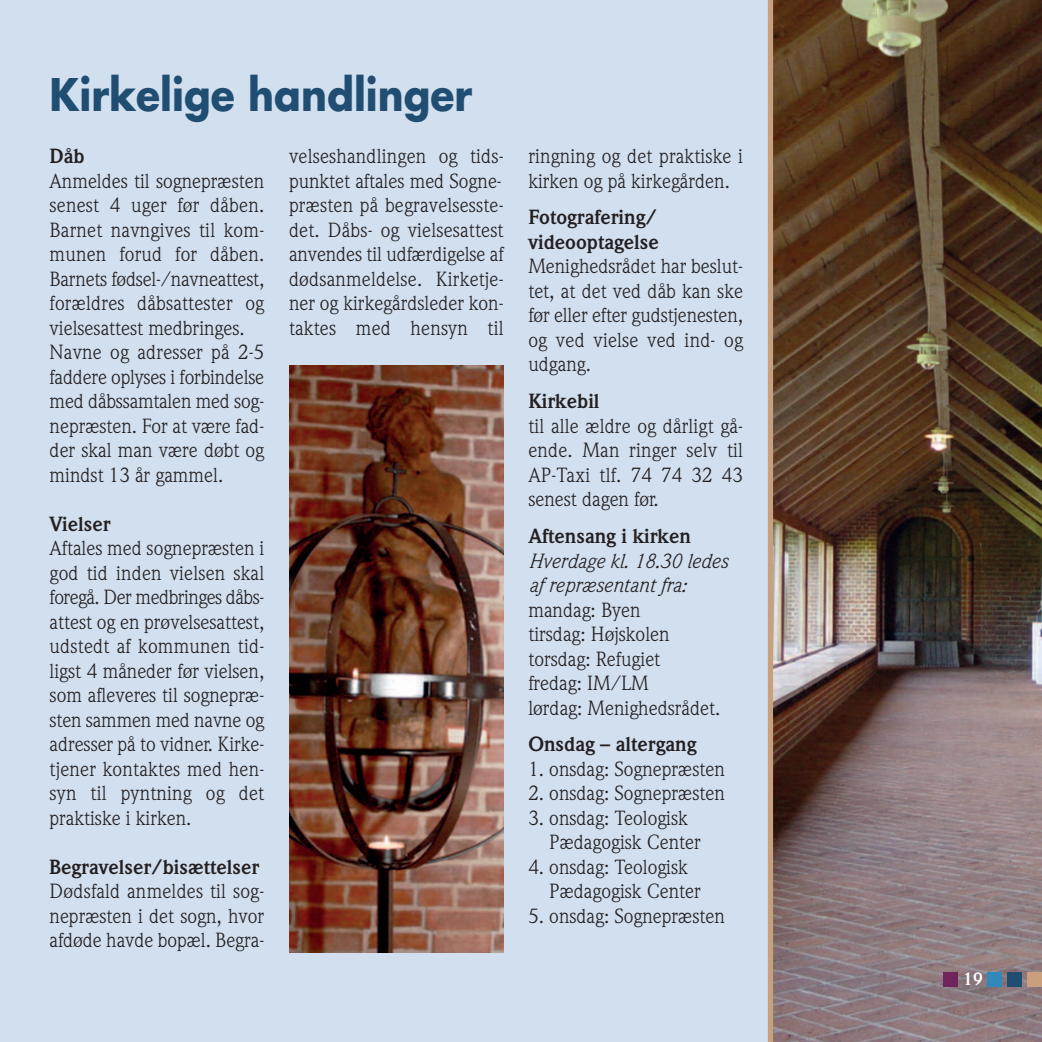
<style>
.page{position:relative;width:1042px;height:1042px;background:#d1dfee}
.page>*{position:absolute;margin:0;border:0;box-sizing:border-box;transform-origin:0 0}
.t1{font:700 43.75px "Futura";color:#204d72;scale:.9 1}
.t2{font:20.12px/24.5px "Weidemann";color:#231f20}
.t3{font:700 20.12px/24.5px "Weidemann";color:#231f20}
.t4{font:italic 20.12px/24.5px "Weidemann";color:#231f20}
.t5{font:700 17.5px "Weidemann";color:#fff}
</style>
<div class="page">
<img style="left:773px;top:0;width:269px;height:1042px">
<img style="left:289px;top:365px;width:215px;height:587px">
<div style="left:768px;top:0;width:5px;height:1042px;background:#c9a07b"></div>
<div style="left:943px;top:972px;width:14px;height:15px;background:#71245c"></div>
<div style="left:987px;top:972px;width:15px;height:15px;background:#3287bb"></div>
<div style="left:1007px;top:972px;width:15px;height:15px;background:#204d72"></div>
<div style="left:1027px;top:972px;width:15px;height:15px;background:#c9a07b"></div>
<h1 class="t1" style="left:50px;top:74px;width:471px">Kirkelige handlinger</h1>
<p class="t3" style="left:50px;top:146px;width:37px">Dåb</p>
<p class="t2" style="left:50px;top:170px;width:216px">Anmeldes til sognepræsten senest 4 uger før dåben.<br>Barnet navngives til kom&shy;munen forud for dåben.<br>Barnets fødsel-/navneattest, forældres dåbsattester og vielsesattest medbringes.<br>Navne og adresser på 2-5 faddere oplyses i forbindelse med dåbssamtalen med sog&shy;nepræsten. For at være fad&shy;der skal man være døbt og mindst 13 år gammel.</p>
<p class="t3" style="left:50px;top:513px;width:63px">Vielser</p>
<p class="t2" style="left:50px;top:538px;width:216px;text-align:justify">Aftales med sognepræsten i god tid inden vielsen skal foregå. Der medbringes dåbs&shy;attest og en prøvelsesattest, udstedt af kommunen tid&shy;ligst 4 måneder før vielsen, som afleveres til sognepræ&shy;sten sammen med navne og adresser på to vidner. Kirke&shy;tjener kontaktes med hen&shy;syn til pyntning og det praktiske i kirken.</p>
<p class="t3" style="left:50px;top:856px;width:211px">Begravelser/bisættelser</p>
<p class="t2" style="left:50px;top:881px;width:216px;text-align:justify">Dødsfald anmeldes til sog&shy;nepræsten i det sogn, hvor afdøde havde bopæl. Begra-</p>
<p class="t2" style="left:289px;top:146px;width:216px;text-align:justify">velseshandlingen og tids&shy;punktet aftales med Sogne&shy;præsten på begravelsesste&shy;det. Dåbs- og vielsesattest anvendes til udfærdigelse af dødsanmeldelse. Kirketje&shy;ner og kirkegårdsleder kon&shy;taktes med hensyn til</p>
<p class="t2" style="left:528px;top:146px;width:216px">ringning og det praktiske i kirken og på kirkegården.</p>
<p class="t3" style="left:528px;top:207px;width:132px">Fotografering/ videooptagelse</p>
<p class="t2" style="left:528px;top:256px;width:216px;text-align:justify">Menighedsrådet har beslut&shy;tet, at det ved dåb kan ske før eller efter gudstjenesten, og ved vielse ved ind- og udgang.</p>
<p class="t3" style="left:528px;top:391px;width:73px">Kirkebil</p>
<p class="t2" style="left:528px;top:415px;width:216px;text-align:justify">til alle ældre og dårligt gå&shy;ende. Man ringer selv til AP-Taxi tlf. 74 74 32 43 senest dagen før.</p>
<p class="t3" style="left:528px;top:526px;width:164px">Aftensang i kirken</p>
<p class="t4" style="left:528px;top:550px;width:201px">Hverdage kl. 18.30 ledes af repræsentantfra:</p>
<p class="t2" style="left:528px;top:599px;width:193px">mandag: Byen<br>tirsdag: Højskolen torsdag: Refugiet<br>fredag: IM/LM<br>lørdag: Menighedsrådet.</p>
<p class="t3" style="left:528px;top:734px;width:169px">Onsdag – altergang</p>
<p class="t2" style="left:528px;top:758px;width:198px">1. onsdag: Sognepræsten</p>
<p class="t2" style="left:528px;top:783px;width:198px">2. onsdag: Sognepræsten</p>
<p class="t2" style="left:549px;top:807px;width:153px;text-indent:-21px">3. onsdag: Teologisk<br>Pædagogisk Center</p>
<p class="t2" style="left:549px;top:856px;width:153px;text-indent:-21px">4. onsdag: Teologisk<br>Pædagogisk Center</p>
<p class="t2" style="left:528px;top:905px;width:198px">5. onsdag: Sognepræsten</p>
<p class="t5" style="left:963px;top:972px;width:21px">19</p>
</div>
